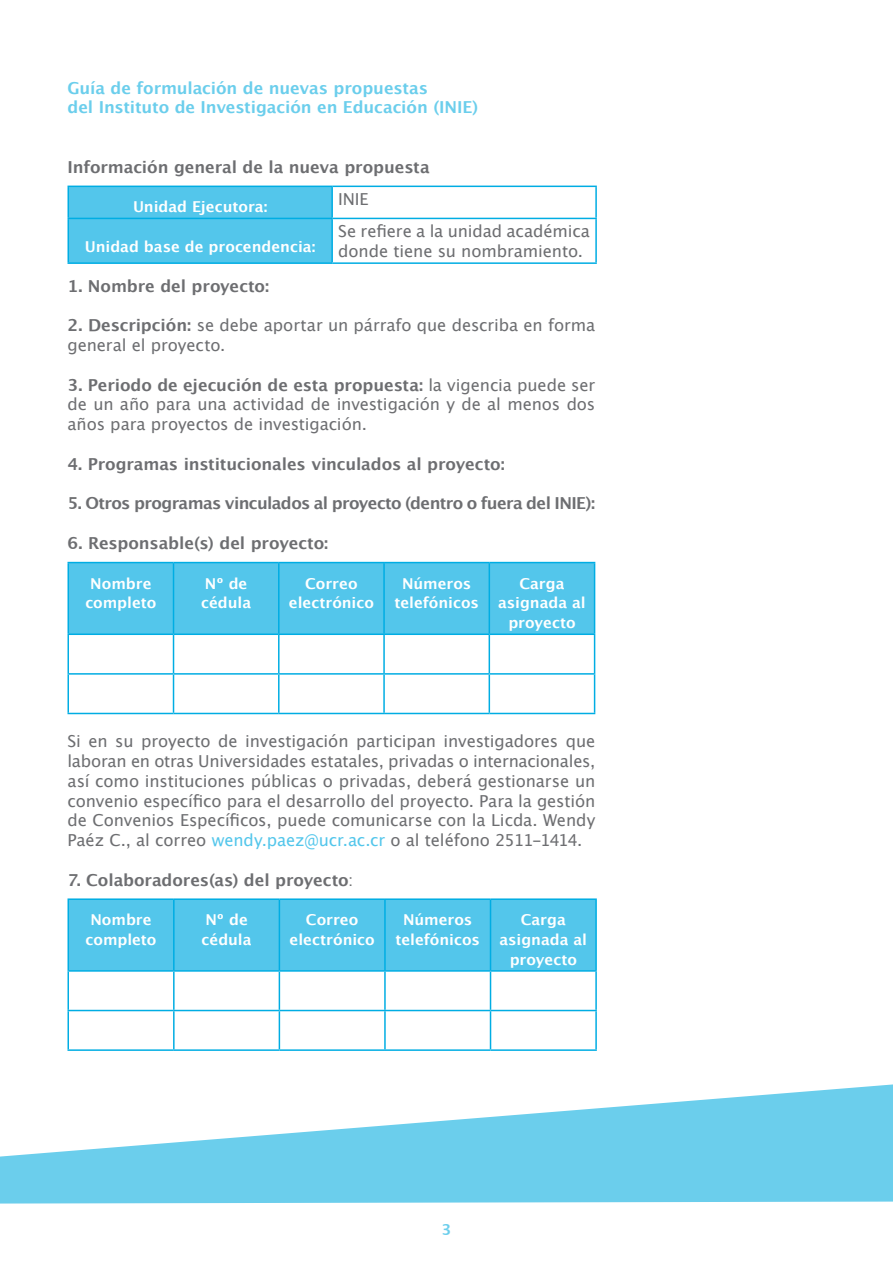
<style>
.page{position:relative;width:893px;height:1263px;background:#fff}
.page>*{position:absolute;margin:0;border:0;box-sizing:border-box;transform-origin:0 0}
.t1{font:16.5px/19.8px "Lucida Grande";letter-spacing:-.005em;color:#6d6e71}
.t2{font:700 16.5px "Lucida Grande";letter-spacing:-.01em;color:#6d6e71}
.t3{font:700 16.5px/19.8px "Lucida Grande";letter-spacing:-.01em;color:#6bceec}
.t4{font:700 16.5px "Lucida Grande";letter-spacing:-.04em;color:#6d6e71}
.t5{font:700 15px/19.8px "Lucida Grande";color:#fff;text-align:center}
.t6{font:700 15px "Lucida Grande";color:#6bceec}
.s1{font-weight:700}
.s2{color:#53c6eb}
.s3{font-weight:400}
</style>
<div class="page">
<svg style="left:0;top:1084px;width:893px;height:120px;fill:#6bceec"></svg>
<div style="left:69px;top:187px;width:262px;height:75px;background:#53c6eb"></div>
<hr style="left:595px;top:219px;width:2px;height:43px;background:#00ade3">
<hr style="left:332px;top:262px;width:265px;height:2px;background:#00ade3">
<hr style="left:331px;top:187px;width:2px;height:31px;background:#00ade3">
<hr style="left:68px;top:219px;width:1px;height:43px;background:#00ade3">
<hr style="left:331px;top:219px;width:2px;height:43px;background:#00ade3">
<hr style="left:68px;top:262px;width:264px;height:2px;background:#00ade3">
<hr style="left:68px;top:186px;width:264px;height:1px;background:#00ade3">
<hr style="left:68px;top:187px;width:1px;height:31px;background:#00ade3">
<hr style="left:332px;top:186px;width:265px;height:1px;background:#00ade3">
<hr style="left:595px;top:187px;width:2px;height:31px;background:#00ade3">
<hr style="left:68px;top:218px;width:264px;height:1px;background:#00ade3">
<hr style="left:332px;top:218px;width:265px;height:1px;background:#00ade3">
<div style="left:69px;top:563px;width:525px;height:70px;background:#53c6eb"></div>
<hr style="left:68px;top:562px;width:106px;height:1px;background:#00ade3">
<hr style="left:68px;top:563px;width:1px;height:70px;background:#00ade3">
<hr style="left:174px;top:562px;width:105px;height:1px;background:#00ade3">
<hr style="left:173px;top:563px;width:1px;height:70px;background:#00ade3">
<hr style="left:279px;top:562px;width:105px;height:1px;background:#00ade3">
<hr style="left:278px;top:563px;width:2px;height:70px;background:#00ade3">
<hr style="left:384px;top:562px;width:105px;height:1px;background:#00ade3">
<hr style="left:383px;top:563px;width:2px;height:70px;background:#00ade3">
<hr style="left:489px;top:562px;width:106px;height:1px;background:#00ade3">
<hr style="left:489px;top:563px;width:1px;height:70px;background:#00ade3">
<hr style="left:594px;top:563px;width:1px;height:70px;background:#00ade3">
<hr style="left:68px;top:633px;width:106px;height:2px;background:#00ade3">
<hr style="left:68px;top:635px;width:1px;height:38px;background:#00ade3">
<hr style="left:174px;top:633px;width:105px;height:2px;background:#00ade3">
<hr style="left:173px;top:635px;width:1px;height:38px;background:#00ade3">
<hr style="left:279px;top:633px;width:105px;height:2px;background:#00ade3">
<hr style="left:278px;top:635px;width:2px;height:38px;background:#00ade3">
<hr style="left:384px;top:633px;width:105px;height:2px;background:#00ade3">
<hr style="left:383px;top:635px;width:2px;height:38px;background:#00ade3">
<hr style="left:489px;top:633px;width:106px;height:2px;background:#00ade3">
<hr style="left:489px;top:635px;width:1px;height:38px;background:#00ade3">
<hr style="left:594px;top:635px;width:1px;height:38px;background:#00ade3">
<hr style="left:68px;top:673px;width:106px;height:2px;background:#00ade3">
<hr style="left:68px;top:675px;width:1px;height:38px;background:#00ade3">
<hr style="left:174px;top:673px;width:105px;height:2px;background:#00ade3">
<hr style="left:173px;top:675px;width:1px;height:38px;background:#00ade3">
<hr style="left:279px;top:673px;width:105px;height:2px;background:#00ade3">
<hr style="left:278px;top:675px;width:2px;height:38px;background:#00ade3">
<hr style="left:384px;top:673px;width:105px;height:2px;background:#00ade3">
<hr style="left:383px;top:675px;width:2px;height:38px;background:#00ade3">
<hr style="left:489px;top:673px;width:106px;height:2px;background:#00ade3">
<hr style="left:489px;top:675px;width:1px;height:38px;background:#00ade3">
<hr style="left:594px;top:675px;width:1px;height:38px;background:#00ade3">
<hr style="left:68px;top:713px;width:106px;height:1px;background:#00ade3">
<hr style="left:174px;top:713px;width:105px;height:1px;background:#00ade3">
<hr style="left:279px;top:713px;width:105px;height:1px;background:#00ade3">
<hr style="left:384px;top:713px;width:105px;height:1px;background:#00ade3">
<hr style="left:489px;top:713px;width:106px;height:1px;background:#00ade3">
<div style="left:69px;top:900px;width:526px;height:70px;background:#53c6eb"></div>
<hr style="left:68px;top:972px;width:1px;height:38px;background:#00ade3">
<hr style="left:173px;top:972px;width:2px;height:38px;background:#00ade3">
<hr style="left:279px;top:972px;width:1px;height:38px;background:#00ade3">
<hr style="left:384px;top:972px;width:2px;height:38px;background:#00ade3">
<hr style="left:68px;top:898px;width:106px;height:2px;background:#00ade3">
<hr style="left:68px;top:900px;width:1px;height:70px;background:#00ade3">
<hr style="left:174px;top:898px;width:105px;height:2px;background:#00ade3">
<hr style="left:173px;top:900px;width:2px;height:70px;background:#00ade3">
<hr style="left:279px;top:898px;width:106px;height:2px;background:#00ade3">
<hr style="left:279px;top:900px;width:1px;height:70px;background:#00ade3">
<hr style="left:385px;top:898px;width:105px;height:2px;background:#00ade3">
<hr style="left:384px;top:900px;width:2px;height:70px;background:#00ade3">
<hr style="left:68px;top:970px;width:106px;height:2px;background:#00ade3">
<hr style="left:174px;top:970px;width:105px;height:2px;background:#00ade3">
<hr style="left:279px;top:970px;width:106px;height:2px;background:#00ade3">
<hr style="left:385px;top:970px;width:105px;height:2px;background:#00ade3">
<hr style="left:68px;top:1010px;width:106px;height:1px;background:#00ade3">
<hr style="left:68px;top:1011px;width:1px;height:38px;background:#00ade3">
<hr style="left:174px;top:1010px;width:105px;height:1px;background:#00ade3">
<hr style="left:173px;top:1011px;width:2px;height:38px;background:#00ade3">
<hr style="left:279px;top:1010px;width:106px;height:1px;background:#00ade3">
<hr style="left:279px;top:1011px;width:1px;height:38px;background:#00ade3">
<hr style="left:385px;top:1010px;width:105px;height:1px;background:#00ade3">
<hr style="left:384px;top:1011px;width:2px;height:38px;background:#00ade3">
<hr style="left:68px;top:1049px;width:106px;height:2px;background:#00ade3">
<hr style="left:174px;top:1049px;width:105px;height:2px;background:#00ade3">
<hr style="left:279px;top:1049px;width:106px;height:2px;background:#00ade3">
<hr style="left:385px;top:1049px;width:105px;height:2px;background:#00ade3">
<hr style="left:490px;top:898px;width:107px;height:2px;background:#00ade3">
<hr style="left:490px;top:900px;width:1px;height:70px;background:#00ade3">
<hr style="left:595px;top:900px;width:2px;height:70px;background:#00ade3">
<hr style="left:490px;top:970px;width:107px;height:2px;background:#00ade3">
<hr style="left:490px;top:972px;width:1px;height:38px;background:#00ade3">
<hr style="left:595px;top:972px;width:2px;height:38px;background:#00ade3">
<hr style="left:490px;top:1010px;width:107px;height:1px;background:#00ade3">
<hr style="left:490px;top:1011px;width:1px;height:38px;background:#00ade3">
<hr style="left:595px;top:1011px;width:2px;height:38px;background:#00ade3">
<hr style="left:490px;top:1049px;width:107px;height:2px;background:#00ade3">
<p class="t3" style="left:68px;top:78px;width:412px">Guía de formulación de nuevas propuestas<br>del Instituto de Investigación en Educación (INIE)</p>
<p class="t2" style="left:68px;top:154px;width:364px">Información general de la nueva propuesta</p>
<p class="t5" style="left:133px;top:197px;width:136px">Unidad Ejecutora:</p>
<p class="t1" style="left:338px;top:190px;width:32px">INIE</p>
<p class="t5" style="left:85px;top:237px;width:232px">Unidad base de procendencia:</p>
<p class="t1" style="left:338px;top:222px;width:253px">Se refiere a la unidad académica donde tiene su nombramiento.</p>
<p class="t2" style="left:67px;top:272px;width:203px">1. Nombre del proyecto:</p>
<p class="t1" style="left:67px;top:316px;width:529px"><span class="s1">2. Descripción:</span> se debe aportar un párrafo que describa en forma general el proyecto.</p>
<p class="t1" style="left:67px;top:375px;width:529px;text-align:justify"><span class="s1">3. Periodo de ejecución de esta propuesta:</span> la vigencia puede ser de un año para una actividad de investigación y de al menos dos años para proyectos de investigación.</p>
<p class="t2" style="left:67px;top:451px;width:439px">4. Programas institucionales vinculados al proyecto:</p>
<p class="t4" style="left:67px;top:490px;width:529px">5. Otros programas vinculados al proyecto (dentro o fuera del INIE):</p>
<p class="t2" style="left:67px;top:530px;width:262px">6. Responsable(s) del proyecto:</p>
<p class="t5" style="left:85px;top:573px;width:72px">Nombre completo</p>
<p class="t5" style="left:201px;top:573px;width:51px;text-align:left">Nº de cédula</p>
<p class="t5" style="left:289px;top:573px;width:87px">Correo electrónico</p>
<p class="t5" style="left:394px;top:573px;width:86px">Números telefónicos</p>
<p class="t5" style="left:498px;top:573px;width:89px">Carga asignada al proyecto</p>
<p class="t1" style="left:68px;top:731px;width:529px;text-align:justify">Si en su proyecto de investigación participan investigadores que laboran en otras Universidades estatales, privadas o internacionales, así como instituciones públicas o privadas, deberá gestionarse un convenio específico para el desarrollo del proyecto. Para la gestión de Convenios Específicos, puede comunicarse con la Licda. Wendy Paéz C., al correo <span class="s2">wendy.paez@ucr.ac.cr</span> o al teléfono 2511-1414.</p>
<p class="t2" style="left:68px;top:866px;width:287px">7. Colaboradores(as) del proyecto<span class="s3">:</span></p>
<p class="t5" style="left:86px;top:910px;width:72px">Nombre completo</p>
<p class="t5" style="left:202px;top:910px;width:51px;text-align:left">Nº de cédula</p>
<p class="t5" style="left:290px;top:910px;width:87px">Correo electrónico</p>
<p class="t5" style="left:395px;top:910px;width:86px">Números telefónicos</p>
<p class="t5" style="left:500px;top:910px;width:89px">Carga asignada al proyecto</p>
<p class="t6" style="left:442px;top:1217px;width:11px">3</p>
</div>
